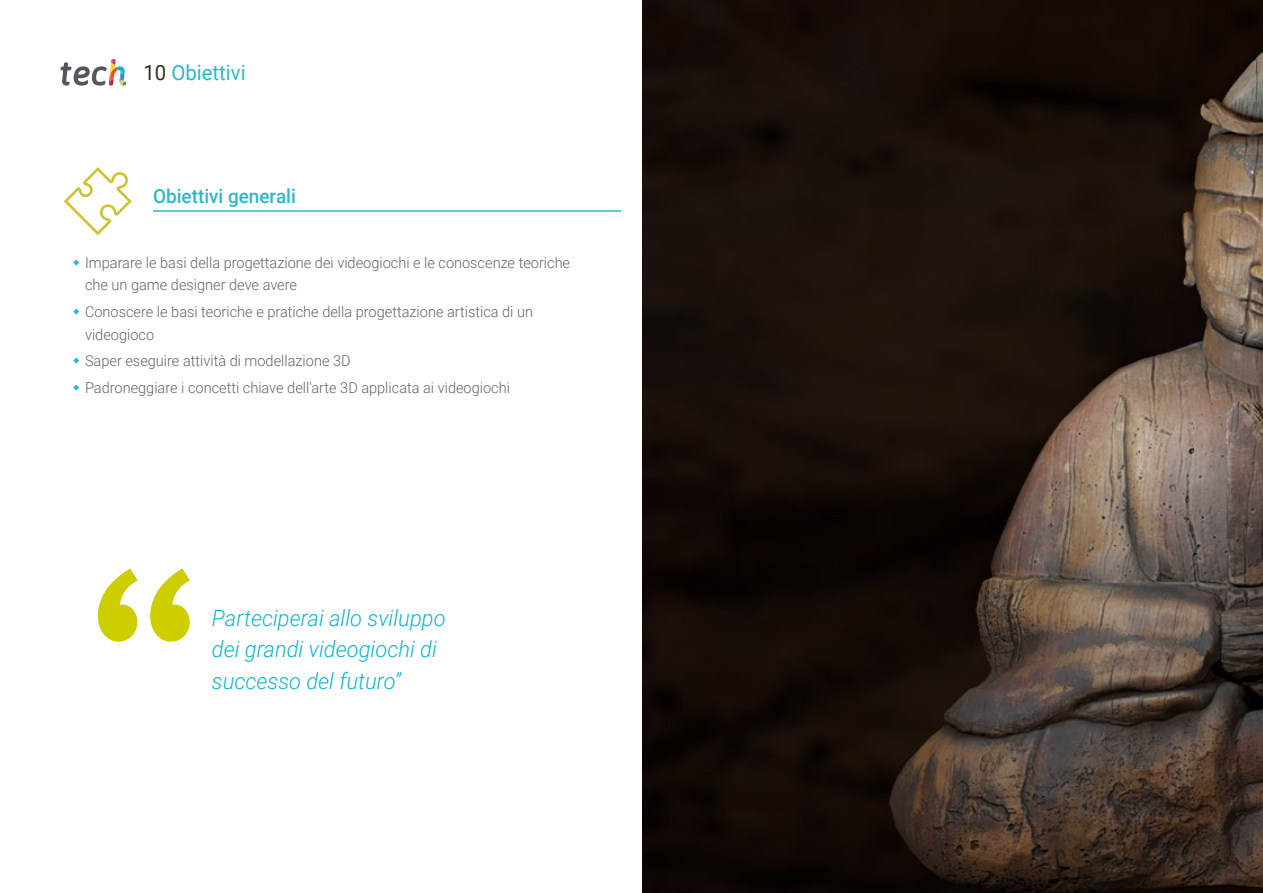
<style>
.page{position:relative;width:1263px;height:893px;background:#fff}
.page>*{position:absolute;margin:0;border:0;box-sizing:border-box;transform-origin:0 0}
.t1{font:italic 300 22.5px/31.5px "Roboto";color:#0fb6cf}
.t2{font:21px "Roboto";color:#2db8c5}
.t3{font:500 19.5px "Roboto";color:#2db8c5}
.t4{font:300 15px/22.5px "Roboto";color:#61646a}
.s1{color:#312e20}
</style>
<div class="page">
<hr style="left:153px;top:211px;width:468px;height:1px;background:#2db8c5">
<svg style="left:64px;top:167px;width:68px;height:68px"></svg>
<img style="left:642px;top:0;width:621px;height:893px">
<svg style="left:61px;top:59px;width:65px;height:27px"></svg>
<svg style="left:98px;top:568px;width:92px;height:74px"></svg>
<h2 class="t2" style="left:144px;top:57px;width:104px"><span class="s1">10</span> Obiettivi</h2>
<h3 class="t3" style="left:153px;top:182px;width:144px">Obiettivi generali</h3>
<p class="t4" style="left:85px;top:251px;width:487px">Imparare le basi della progettazione dei videogiochi e le conoscenze teoriche che un game designer deve avere</p>
<p class="t4" style="left:85px;top:300px;width:449px">Conoscere le basi teoriche e pratiche della progettazione artistica di un videogioco</p>
<p class="t4" style="left:85px;top:347px;width:426px;line-height:26.7px">Saper eseguire attività di modellazione 3D<br>Padroneggiare i concetti chiave dell'arte 3D applicata ai videogiochi</p>
<h1 class="t1" style="left:212px;top:601px;width:235px">Parteciperai allo sviluppo dei grandi videogiochi di successo del futuro”</h1>
</div>
